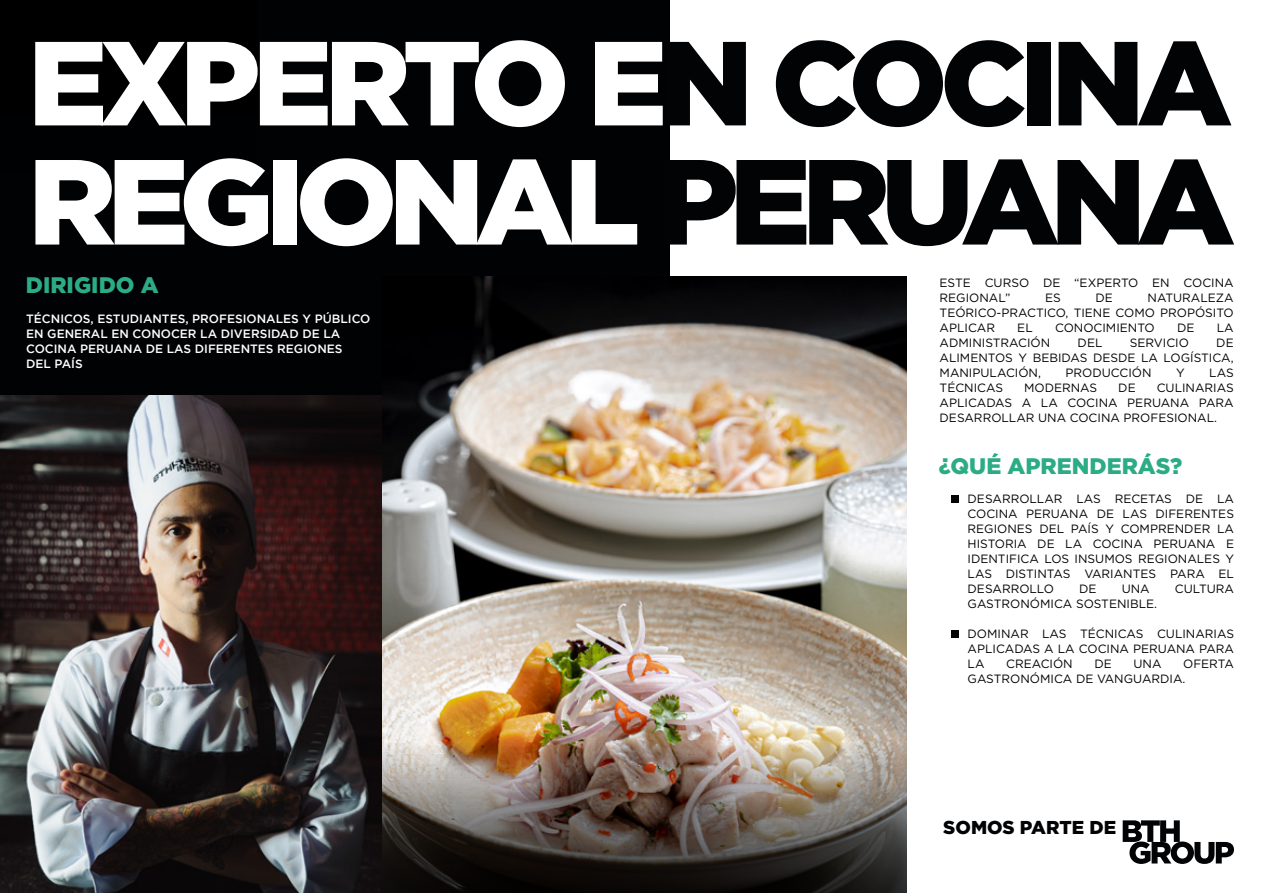
<style>
.page{position:relative;width:1263px;height:893px;background:#fff}
.page>*{position:absolute;margin:0;border:0;box-sizing:border-box;transform-origin:0 0}
.t1{font:900 120.75px "Gotham";letter-spacing:-.075em;color:#fff}
.t2{font:900 119.25px "Gotham";letter-spacing:-.065em;color:#fff}
.t3{font:900 22.5px "Gotham";color:#2cac85}
.t4{font:900 18.6px "Gotham";color:#000204}
.t5{font:12px/15px "Gotham";color:#000;text-align:justify}
.t6{font:500 12px/15px "Gotham";color:#fff}
.s1{color:#010305}
</style>
<div class="page">
<div style="left:0;top:0;width:669px;height:893px;background:#000204"></div>
<div style="left:951px;top:630px;width:7px;height:8px;background:#010305"></div>
<div style="left:951px;top:495px;width:7px;height:8px;background:#010305"></div>
<img style="left:0;top:396px;width:382px;height:497px">
<img style="left:382px;top:276px;width:524px;height:278px">
<img style="left:382px;top:554px;width:524px;height:339px">
<svg style="left:1123px;top:820px;width:111px;height:44px"></svg>
<h2 class="t2" style="left:28px;top:14px;width:1206px">EXPERTO E<span class="s1">N COCINA</span></h2>
<h1 class="t1" style="left:28px;top:132px;width:1208px">REGIONAL <span class="s1">PERUANA</span></h1>
<p class="t5" style="left:939px;top:275px;width:296px">ESTE CURSO DE “EXPERTO EN COCINA<br>REGIONAL”</p>
<h3 class="t3" style="left:26px;top:272px;width:134px">DIRIGIDO A</h3>
<p class="t5" style="left:1045px;top:290px;width:17px">ES</p>
<p class="t5" style="left:1095px;top:290px;width:19px">DE</p>
<p class="t5" style="left:939px;top:290px;width:296px;text-indent:208px">NATURALEZA TEÓRICO-PRACTICO, TIENE COMO PROPÓSITO APLICAR</p>
<p class="t6" style="left:26px;top:311px;width:346px">TÉCNICOS, ESTUDIANTES, PROFESIONALES Y PÚBLICO EN GENERAL EN CONOCER LA DIVERSIDAD DE LA COCINA PERUANA DE LAS DIFERENTES REGIONES<br>DEL PAÍS</p>
<p class="t5" style="left:1017px;top:320px;width:17px">EL</p>
<p class="t5" style="left:1055px;top:320px;width:101px">CONOCIMIENTO</p>
<p class="t5" style="left:1177px;top:320px;width:19px">DE</p>
<p class="t5" style="left:1217px;top:320px;width:18px">LA</p>
<p class="t5" style="left:939px;top:335px;width:112px">ADMINISTRACIÓN</p>
<p class="t5" style="left:1077px;top:335px;width:26px">DEL</p>
<p class="t5" style="left:1130px;top:335px;width:61px">SERVICIO</p>
<p class="t5" style="left:939px;top:335px;width:296px;text-indent:277px">DE ALIMENTOS Y BEBIDAS DESDE LA LOGÍSTICA, MANIPULACIÓN,</p>
<p class="t5" style="left:1065px;top:365px;width:88px">PRODUCCIÓN</p>
<p class="t5" style="left:1176px;top:365px;width:10px">Y</p>
<p class="t5" style="left:1209px;top:365px;width:26px">LAS</p>
<p class="t5" style="left:939px;top:380px;width:65px">TÉCNICAS</p>
<p class="t5" style="left:1024px;top:380px;width:75px">MODERNAS</p>
<p class="t5" style="left:1118px;top:380px;width:19px">DE</p>
<p class="t5" style="left:939px;top:380px;width:296px;text-indent:217px">CULINARIAS APLICADAS A LA COCINA PERUANA PARA DESARROLLAR UNA COCINA PROFESIONAL.</p>
<h3 class="t3" style="left:939px;top:453px;width:245px">¿QUÉ APRENDERÁS?</h3>
<p class="t5" style="left:967px;top:491px;width:268px">DESARROLLAR LAS RECETAS DE LA COCINA PERUANA DE LAS DIFERENTES REGIONES DEL PAÍS Y COMPRENDER LA HISTORIA DE LA COCINA PERUANA E IDENTIFICA LOS INSUMOS REGIONALES Y LAS DISTINTAS VARIANTES PARA EL DESARROLLO</p>
<p class="t5" style="left:1079px;top:581px;width:19px">DE</p>
<p class="t5" style="left:1122px;top:581px;width:30px">UNA</p>
<p class="t5" style="left:1175px;top:581px;width:61px">CULTURA</p>
<p class="t5" style="left:967px;top:596px;width:191px">GASTRONÓMICA SOSTENIBLE.</p>
<p class="t5" style="left:967px;top:626px;width:268px">DOMINAR LAS TÉCNICAS CULINARIAS APLICADAS A LA COCINA PERUANA PARA LA</p>
<p class="t5" style="left:1006px;top:656px;width:68px">CREACIÓN</p>
<p class="t5" style="left:1094px;top:656px;width:19px">DE</p>
<p class="t5" style="left:1133px;top:656px;width:30px">UNA</p>
<p class="t5" style="left:967px;top:656px;width:268px;text-indent:216px">OFERTA<br>GASTRONÓMICA DE VANGUARDIA.</p>
<h3 class="t4" style="left:943px;top:816px;width:174px">SOMOS PARTE DE</h3>
</div>
